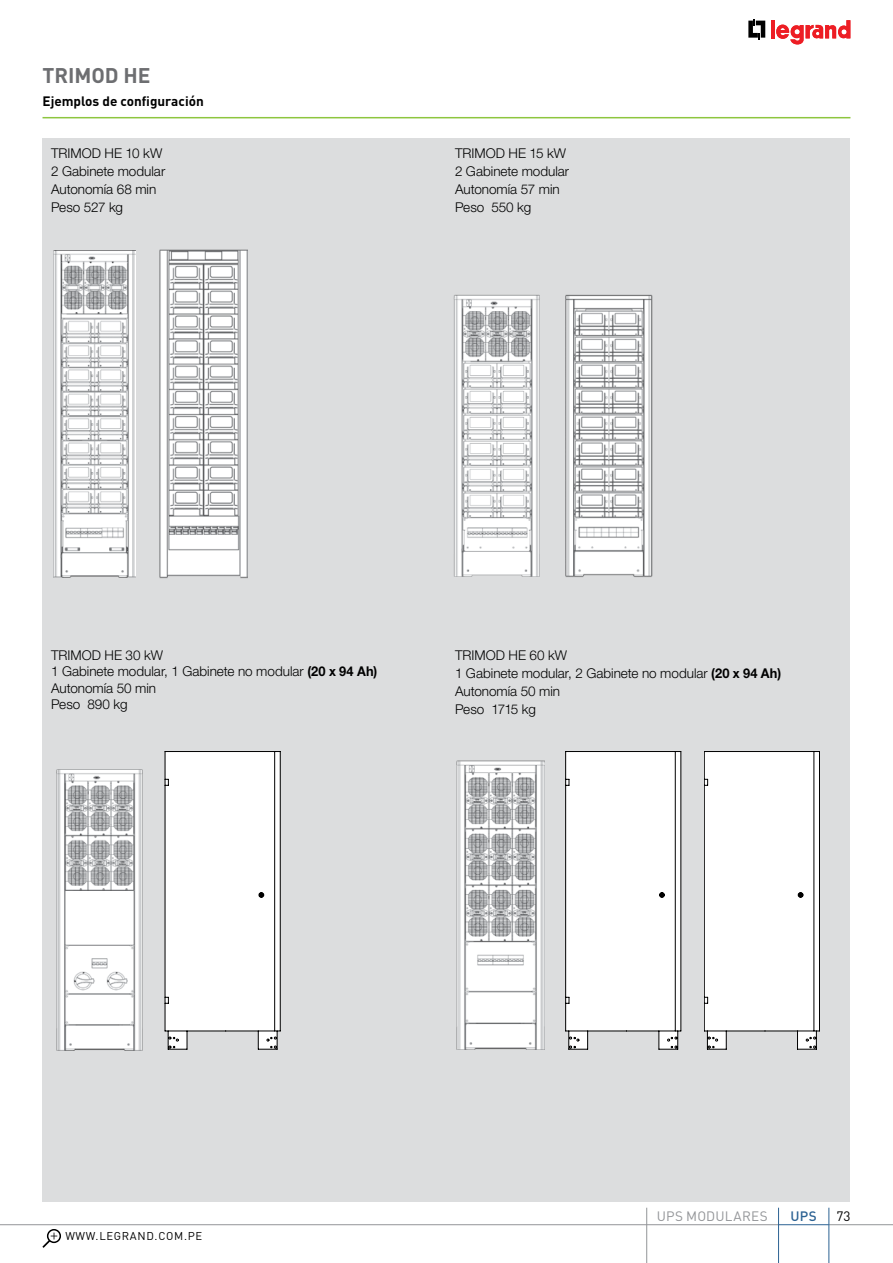
<style>
.page{position:relative;width:893px;height:1263px;background:#fff}
.page>*{position:absolute;margin:0;border:0;box-sizing:border-box;transform-origin:0 0}
.t1{font:700 21px "DIN Pro";letter-spacing:-.005em;color:#6d6e71}
.t2{font:300 13.5px/18px "Helvetica Neue LT Std";color:#000}
.t3{font:700 13.5px "DIN Pro";color:#000}
.t4{font:13.5px "DIN Pro";letter-spacing:.01em;color:#939598}
.t5{font:500 13.5px "DIN Pro";color:#2c6293}
.t6{font:13.5px "DIN Pro";color:#000}
.t7{font:11.25px "DIN Pro";letter-spacing:.06em;color:#000}
.s1{font-weight:700}
</style>
<div class="page">
<hr style="left:0;top:1224px;width:779px;height:1px;background:#939598">
<hr style="left:778px;top:1224px;width:51px;height:1px;background:#2c6293">
<hr style="left:829px;top:1224px;width:64px;height:1px;background:#939598">
<hr style="left:828px;top:1208px;width:1px;height:55px;background:#2c6293">
<div style="left:47px;top:1229px;width:14px;height:14px;border:2px solid #000;border-radius:50%"></div>
<svg style="left:42px;top:1232px;width:15px;height:16px"></svg>
<hr style="left:778px;top:1208px;width:1px;height:55px;background:#2c6293">
<svg style="left:748px;top:19px;width:17px;height:20px"></svg>
<hr style="left:771px;top:20px;width:4px;height:18px;background:#ed1d24">
<svg style="left:776px;top:20px;width:74px;height:25px"></svg>
<div style="left:43px;top:138px;width:807px;height:1063px;background:#dcddde"></div>
<hr style="left:43px;top:117px;width:807px;height:1px;background:#8dc63f">
<img style="left:53px;top:250px;width:83px;height:327px">
<img style="left:159px;top:249px;width:89px;height:330px">
<img style="left:566px;top:294px;width:87px;height:283px">
<img style="left:453px;top:294px;width:87px;height:282px">
<img style="left:57px;top:769px;width:86px;height:281px">
<svg style="left:165px;top:751px;width:116px;height:298px;background:#f6f6f6"></svg>
<svg style="left:565px;top:751px;width:116px;height:298px;background:#f3f3f3"></svg>
<svg style="left:704px;top:751px;width:116px;height:298px;background:#f4f4f4"></svg>
<img style="left:456px;top:761px;width:88px;height:288px">
<hr style="left:646px;top:1208px;width:1px;height:55px;background:#939598">
<h1 class="t1" style="left:43px;top:61px;width:110px">TRIMOD HE</h1>
<p class="t3" style="left:43px;top:92px;width:163px">Ejemplos de configuración</p>
<p class="t2" style="left:51px;top:144px;width:116px">TRIMOD HE 10 kW<br>2 Gabinete modular<br>Autonomía 68 min<br>Peso 527 kg</p>
<p class="t2" style="left:455px;top:144px;width:116px">TRIMOD HE 15 kW<br>2 Gabinete modular<br>Autonomía 57 min<br>Peso 550 kg</p>
<p class="t2" style="left:51px;top:647px;width:328px;line-height:16.2px">TRIMOD HE 30 kW<br>1 Gabinete modular, 1 Gabinete no modular <span class="s1">(20 x 94 Ah)<br></span>Autonomía 50 min<br>Peso 890 kg</p>
<p class="t2" style="left:455px;top:646px;width:328px">TRIMOD HE 60 kW<br>1 Gabinete modular, 2 Gabinete no modular <span class="s1">(20 x 94 Ah)<br></span>Autonomía 50 min<br>Peso 1715 kg</p>
<p class="t7" style="left:65px;top:1228px;width:138px">WWW.LEGRAND.COM.PE</p>
<p class="t4" style="left:657px;top:1207px;width:113px">UPS MODULARES</p>
<p class="t5" style="left:791px;top:1207px;width:28px">UPS</p>
<p class="t6" style="left:836px;top:1206px;width:16px">73</p>
</div>
